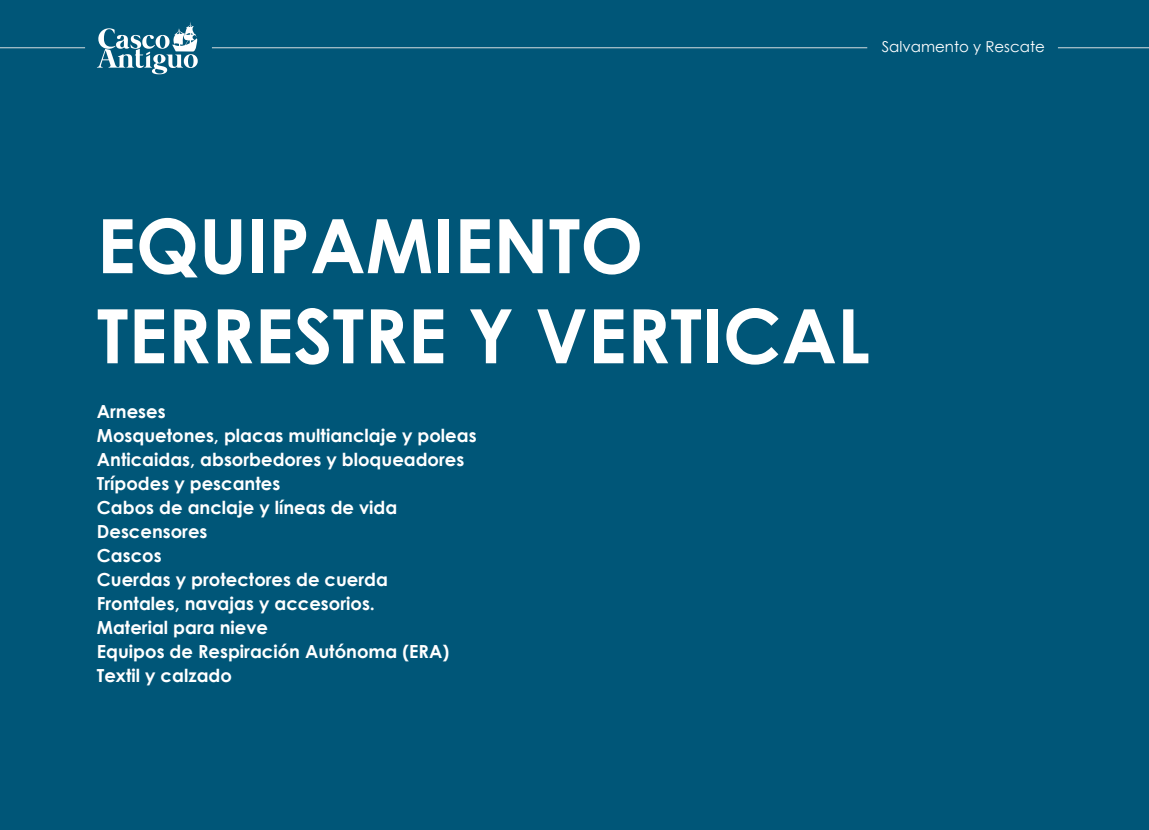
<style>
.page{position:relative;width:1149px;height:830px;background:#fff}
.page>*{position:absolute;margin:0;border:0;box-sizing:border-box;transform-origin:0 0}
.t1{font:700 75px/90px "Century Gothic";color:#fff}
.t2{font:700 18px/24px "Century Gothic";color:#fff}
.t3{font:15px "Century Gothic";color:#fff}
</style>
<div class="page">
<div style="left:0;top:0;width:1148px;height:829px;background:#005678"></div>
<svg style="left:97px;top:22px;width:101px;height:52px"></svg>
<hr style="left:0;top:47px;width:85px;height:1px;background:#d6dee1">
<hr style="left:212px;top:47px;width:655px;height:1px;background:#d6dee1">
<hr style="left:1057px;top:47px;width:91px;height:1px;background:#d6dee1">
<p class="t3" style="left:881px;top:36px;width:164px">Salvamento y Rescate</p>
<h1 class="t1" style="left:97px;top:197px;width:774px">EQUIPAMIENTO<br>TERRESTRE Y VERTICAL</h1>
<p class="t2" style="left:97px;top:398px;width:381px">Arneses<br>Mosquetones, placas multianclaje y poleas<br>Anticaidas, absorbedores y bloqueadores<br>Trípodes y pescantes<br>Cabos de anclaje y líneas de vida<br>Descensores<br>Cascos<br>Cuerdas y protectores de cuerda<br>Frontales, navajas y accesorios.<br>Material para nieve<br>Equipos de Respiración Autónoma (ERA)<br>Textil y calzado</p>
</div>
